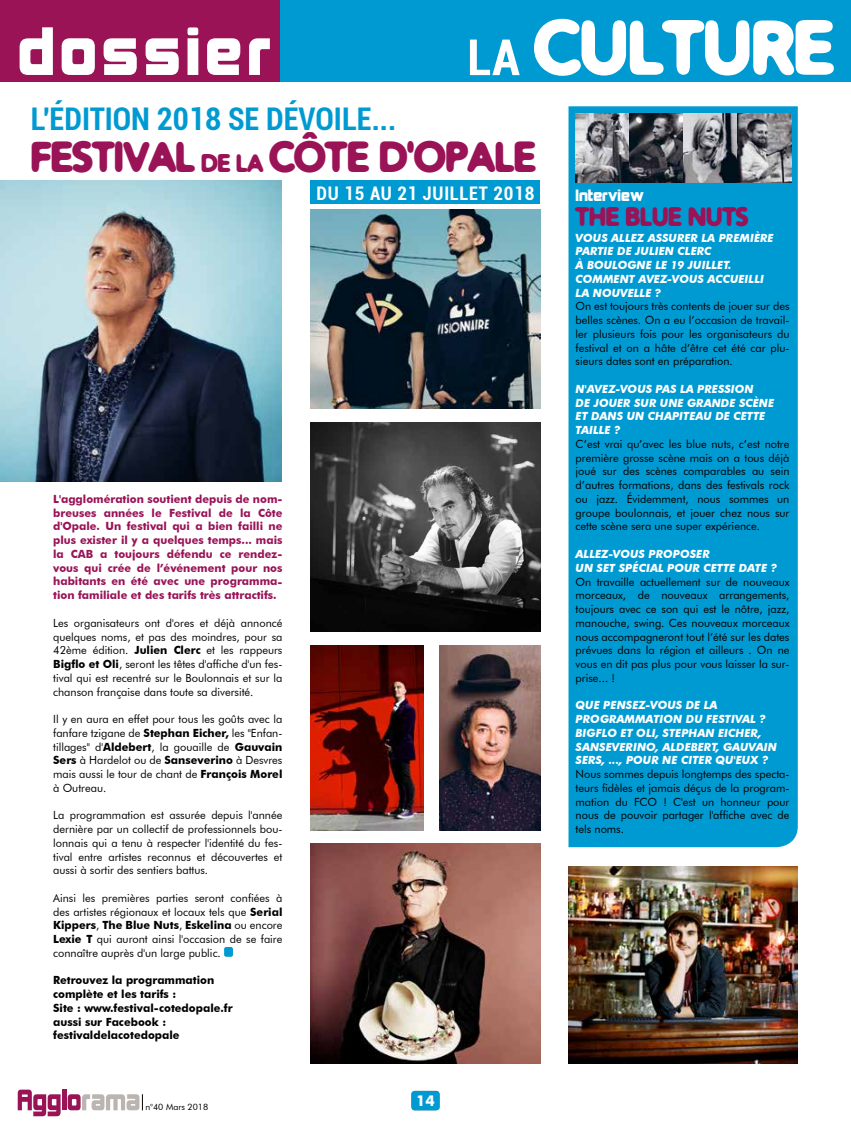
<style>
.page{position:relative;width:851px;height:1134px;background:#fff}
.page>*{position:absolute;margin:0;border:0;box-sizing:border-box;transform-origin:0 0}
.t1{font:800 76.25px "Distro";color:#fff}
.t2{font:62.5px "Kimberley";letter-spacing:.08em;color:#fff}
.t3{font:800 42.5px "Distro";color:#991356}
.t4{font:700 condensed 31.25px "Roboto";color:#009ad2}
.t5{font:800 26.25px "Distro";color:#991356}
.t6{font:700 condensed 18.75px "Roboto";letter-spacing:.04em;color:#fff}
.t7{font:15px "Kimberley";color:#fff}
.t8{font:700 15px "Futura BT";color:#fff}
.t9{font:11.25px/13.8px "Futura BT";color:#000;text-align:justify}
.t10{font:italic 700 11.25px/13.8px "Futura BT";color:#fff}
.t11{font:700 11.25px/13.8px "Futura BT";color:#991356;text-align:justify}
.t12{font:700 11.25px/13.8px "Futura BT";color:#000}
.t13{font:8.75px "Futura BT";color:#000}
.s1{font-family:"Roboto";font-weight:700;font-stretch:condensed;font-size:50px}
.s2{font-size:25px}
.s3{font-weight:700}
</style>
<div class="page">
<div style="left:280px;top:0;width:570px;height:81px;background:#009ad2"></div>
<div style="left:0;top:0;width:280px;height:81px;background:#991356"></div>
<div style="left:411px;top:1091px;width:28px;height:19px;background:#009ad2;border-radius:4px"></div>
<svg style="left:18px;top:1089px;width:43px;height:27px"></svg>
<hr style="left:62px;top:1089px;width:4px;height:21px;background:#991356">
<svg style="left:68px;top:1094px;width:75px;height:16px"></svg>
<div style="left:310px;top:180px;width:230px;height:24px;background:#009ad2"></div>
<div style="left:224px;top:947px;width:9px;height:10px;background:#009ad2;border-radius:2px"></div>
<img style="left:0;top:180px;width:281px;height:302px">
<img style="left:311px;top:209px;width:229px;height:199px">
<img style="left:568px;top:866px;width:229px;height:197px">
<img style="left:439px;top:645px;width:101px;height:185px">
<img style="left:311px;top:844px;width:229px;height:219px">
<img style="left:311px;top:422px;width:229px;height:209px">
<img style="left:311px;top:645px;width:112px;height:185px">
<div style="left:568px;top:106px;width:229px;height:741px;background:#009ad2"></div>
<img style="left:575px;top:113px;width:216px;height:69px">
<h2 class="t2" style="left:18px;top:17px;width:255px">dossier</h2>
<h1 class="t1" style="left:467px;top:2px;width:367px"><span class="s1">LA</span> CULTURE</h1>
<h3 class="t4" style="left:31px;top:97px;width:367px">L'ÉDITION 2018 SE DÉVOILE...</h3>
<h3 class="t3" style="left:31px;top:132px;width:506px">FESTIVAL <span class="s2">DE LA</span> CÔTE D'OPALE</h3>
<h3 class="t6" style="left:316px;top:180px;width:219px">DU 15 AU 21 JUILLET 2018</h3>
<p class="t11" style="left:53px;top:492px;width:231px">L'agglomération soutient depuis de nom&shy;breuses années le Festival de la Côte d'Opale. Un festival qui a bien failli ne plus exister il y a quelques temps... mais la CAB a toujours défendu ce rendez&shy;vous qui crée de l’événement pour nos habitants en été avec une programma&shy;tion familiale et des tarifs très attractifs.</p>
<p class="t9" style="left:53px;top:616px;width:231px">Les organisateurs ont d'ores et déjà annoncé quelques noms, et pas des moindres, pour sa 42ème édition. <span class="s3">Julien Clerc</span> et les rappeurs <span class="s3">Bigflo et Oli</span>, seront les têtes d'affiche d'un fes&shy;tival qui est recentré sur le Boulonnais et sur la chanson française dans toute sa diversité.</p>
<p class="t9" style="left:53px;top:712px;width:231px">Il y en aura en effet pour tous les goûts avec la fanfare tzigane de <span class="s3">Stephan Eicher,</span> les "Enfan&shy;tillages" d'<span class="s3">Aldebert</span>, la gouaille de <span class="s3">Gauvain Sers</span> à Hardelot ou de <span class="s3">Sanseverino</span> à Desvres mais aussi le tour de chant de <span class="s3">François Morel </span>à Outreau.</p>
<p class="t9" style="left:53px;top:808px;width:231px">La programmation est assurée depuis l'année dernière par un collectif de professionnels bou&shy;lonnais qui a tenu à respecter l'identité du fes&shy;tival entre artistes reconnus et découvertes et aussi à sortir des sentiers battus.</p>
<p class="t9" style="left:53px;top:891px;width:231px">Ainsi les premières parties seront confiées à des artistes régionaux et locaux tels que <span class="s3">Serial Kippers</span>, <span class="s3">The Blue Nuts</span>, <span class="s3">Eskelina</span> ou encore <span class="s3">Lexie T</span> qui auront ainsi l'occasion de se faire connaître auprès d'un large public.</p>
<p class="t12" style="left:53px;top:973px;width:181px">Retrouvez la programmation complète et les tarifs :<br>Site : www.festival-cotedopale.fr aussi sur Facebook : festivaldelacotedopale</p>
<p class="t13" style="left:145px;top:1102px;width:64px">n°40 Mars 2018</p>
<h3 class="t8" style="left:416px;top:1092px;width:20px">14</h3>
<h3 class="t7" style="left:575px;top:187px;width:70px">Interview</h3>
<h3 class="t5" style="left:575px;top:201px;width:174px">THE BLUE NUTS</h3>
<p class="t10" style="left:575px;top:231px;width:199px">VOUS ALLEZ ASSURER LA PREMIÈRE<br>PARTIE DE JULIEN CLERC<br>À BOULOGNE LE 19 JUILLET.<br>COMMENT AVEZ-VOUS ACCUEILLI<br>LA NOUVELLE ?</p>
<p class="t9" style="left:575px;top:299px;width:215px">On est toujours très contents de jouer sur des belles scènes. On a eu l’occasion de travail&shy;ler plusieurs fois pour les organisateurs du festival et on a hâte d’être cet été car plu&shy;sieurs dates sont en préparation.</p>
<p class="t10" style="left:575px;top:382px;width:200px">N'AVEZ-VOUS PAS LA PRESSION<br>DE JOUER SUR UNE GRANDE SCÈNE<br>ET DANS UN CHAPITEAU DE CETTE<br>TAILLE ?</p>
<p class="t9" style="left:575px;top:437px;width:215px">C’est vrai qu’avec les blue nuts, c’est notre première grosse scène mais on a tous déjà joué sur des scènes comparables au sein d’autres formations, dans des festivals rock ou jazz. Évidemment, nous sommes un groupe boulonnais, et jouer chez nous sur cette scène sera une super expérience.</p>
<p class="t10" style="left:575px;top:547px;width:203px">ALLEZ-VOUS PROPOSER<br>UN SET SPÉCIAL POUR CETTE DATE ?</p>
<p class="t9" style="left:575px;top:574px;width:215px">On travaille actuellement sur de nouveaux morceaux, de nouveaux arrangements, toujours avec ce son qui est le nôtre, jazz, manouche, swing. Ces nouveaux morceaux nous accompagneront tout l’été sur les dates prévues dans la région et ailleurs . On ne vous en dit pas plus pour vous laisser la sur&shy;prise... !</p>
<p class="t10" style="left:575px;top:698px;width:203px">QUE PENSEZ-VOUS DE LA<br>PROGRAMMATION DU FESTIVAL ?<br>BIGFLO ET OLI, STEPHAN EICHER,<br>SANSEVERINO, ALDEBERT, GAUVAIN<br>SERS, ..., POUR NE CITER QU'EUX ?</p>
<p class="t9" style="left:575px;top:767px;width:215px">Nous sommes depuis longtemps des specta&shy;teurs fidèles et jamais déçus de la program&shy;mation du FCO ! C'est un honneur pour nous de pouvoir partager l'affiche avec de tels noms.</p>
</div>
